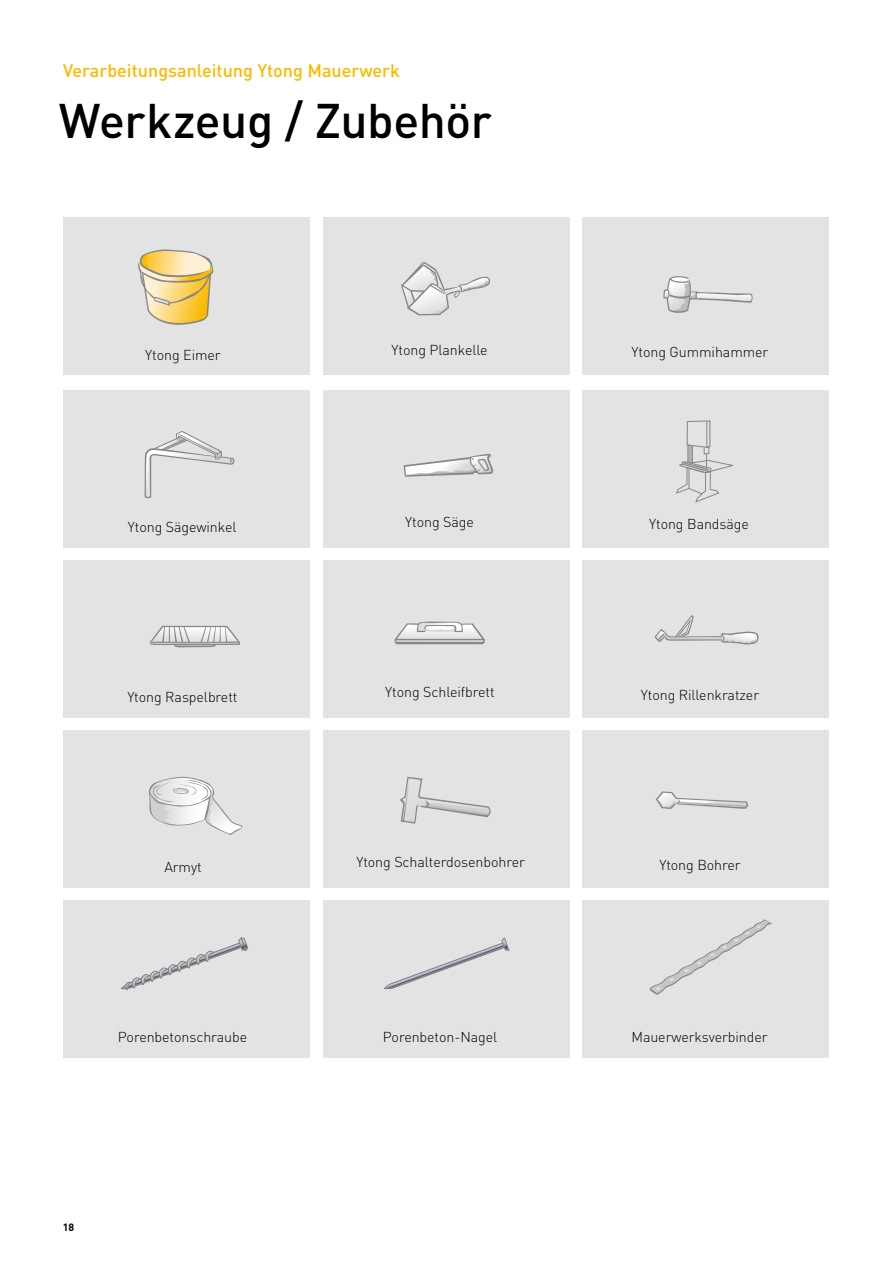
<style>
.page{position:relative;width:893px;height:1263px;background:#fff}
.page>*{position:absolute;margin:0;border:0;box-sizing:border-box;transform-origin:0 0}
.t1{font:500 48px "DIN Pro";letter-spacing:-.01em;color:#000}
.t2{font:500 18px "DIN Pro";color:#fbba00}
.t3{font:300 14.25px "DIN Pro";letter-spacing:-.005em;color:#000}
.t4{font:700 10.5px "DIN Pro";color:#000}
</style>
<div class="page">
<div style="left:323px;top:900px;width:247px;height:157px;background:#e3e3e3"></div>
<div style="left:323px;top:730px;width:247px;height:157px;background:#e3e3e3"></div>
<div style="left:323px;top:560px;width:247px;height:157px;background:#e3e3e3"></div>
<div style="left:323px;top:390px;width:247px;height:157px;background:#e3e3e3"></div>
<div style="left:323px;top:218px;width:247px;height:157px;background:#e3e3e3"></div>
<div style="left:63px;top:900px;width:246px;height:157px;background:#e3e3e3"></div>
<div style="left:63px;top:730px;width:246px;height:157px;background:#e3e3e3"></div>
<div style="left:63px;top:560px;width:246px;height:157px;background:#e3e3e3"></div>
<div style="left:63px;top:390px;width:246px;height:157px;background:#e3e3e3"></div>
<div style="left:63px;top:218px;width:246px;height:157px;background:#e3e3e3"></div>
<div style="left:582px;top:900px;width:247px;height:157px;background:#e3e3e3"></div>
<div style="left:582px;top:730px;width:247px;height:157px;background:#e3e3e3"></div>
<div style="left:582px;top:560px;width:247px;height:157px;background:#e3e3e3"></div>
<div style="left:582px;top:390px;width:247px;height:157px;background:#e3e3e3"></div>
<div style="left:582px;top:218px;width:247px;height:157px;background:#e3e3e3"></div>
<svg style="left:676px;top:420px;width:57px;height:83px"></svg>
<svg style="left:400px;top:777px;width:91px;height:47px"></svg>
<svg style="left:656px;top:791px;width:92px;height:18px"></svg>
<svg style="left:655px;top:615px;width:104px;height:30px"></svg>
<svg style="left:404px;top:454px;width:89px;height:23px"></svg>
<svg style="left:145px;top:431px;width:90px;height:67px"></svg>
<svg style="left:150px;top:626px;width:90px;height:21px"></svg>
<svg style="left:395px;top:622px;width:90px;height:22px"></svg>
<svg style="left:663px;top:276px;width:90px;height:37px"></svg>
<svg style="left:401px;top:262px;width:89px;height:53px"></svg>
<svg style="left:138px;top:249px;width:75px;height:76px"></svg>
<svg style="left:149px;top:776px;width:93px;height:59px"></svg>
<svg style="left:384px;top:937px;width:125px;height:52px"></svg>
<svg style="left:121px;top:937px;width:127px;height:54px"></svg>
<svg style="left:650px;top:919px;width:122px;height:75px"></svg>
<p class="t2" style="left:63px;top:58px;width:339px">Verarbeitungsanleitung Ytong Mauerwerk</p>
<h1 class="t1" style="left:59px;top:88px;width:435px">Werkzeug / Zubehör</h1>
<p class="t3" style="left:145px;top:345px;width:77px">Ytong Eimer</p>
<p class="t3" style="left:392px;top:340px;width:98px">Ytong Plankelle</p>
<p class="t3" style="left:632px;top:342px;width:138px">Ytong Gummihammer</p>
<p class="t3" style="left:128px;top:517px;width:110px">Ytong Sägewinkel</p>
<p class="t3" style="left:405px;top:512px;width:70px">Ytong Säge</p>
<p class="t3" style="left:649px;top:515px;width:101px">Ytong Bandsäge</p>
<p class="t3" style="left:127px;top:687px;width:112px">Ytong Raspelbrett</p>
<p class="t3" style="left:385px;top:682px;width:111px">Ytong Schleifbrett</p>
<p class="t3" style="left:641px;top:685px;width:120px">Ytong Rillenkratzer</p>
<p class="t3" style="left:164px;top:857px;width:39px">Armyt</p>
<p class="t3" style="left:356px;top:852px;width:170px">Ytong Schalterdosenbohrer</p>
<p class="t3" style="left:659px;top:855px;width:83px">Ytong Bohrer</p>
<p class="t3" style="left:118px;top:1027px;width:131px">Porenbetonschraube</p>
<p class="t3" style="left:383px;top:1027px;width:116px">Porenbeton-Nagel</p>
<p class="t3" style="left:631px;top:1027px;width:138px">Mauerwerksverbinder</p>
<p class="t4" style="left:63px;top:1219px;width:13px">18</p>
</div>
